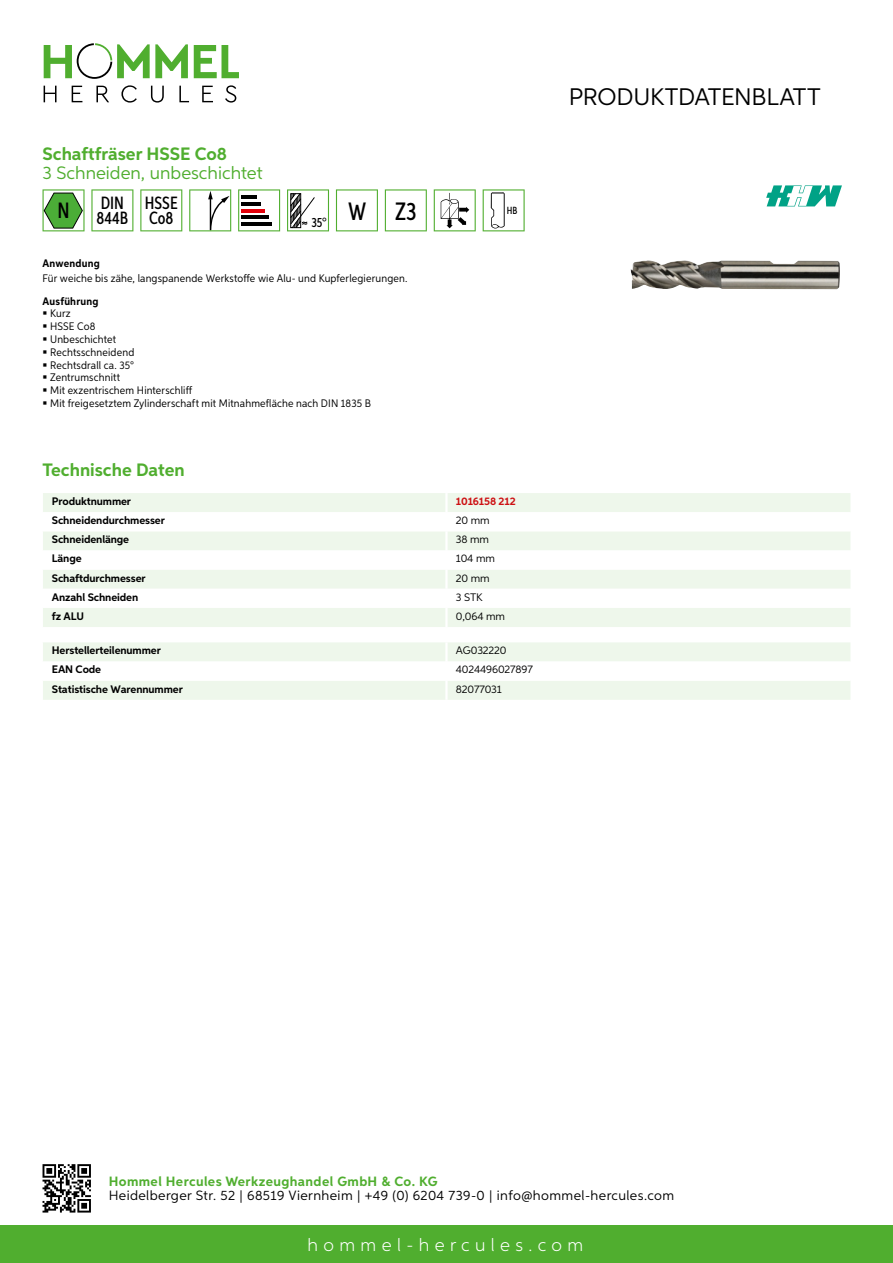
<style>
.page{position:relative;width:893px;height:1263px;background:#fff}
.page>*{position:absolute;margin:0;border:0;box-sizing:border-box;transform-origin:0 0}
.t1{font:24px "Aspira";letter-spacing:-.01em;color:#000}
.t2{font:500 22.2px "Aspira XX Nar";color:#000}
.t3{font:700 18px "Aspira";color:#50ae2f}
.t4{font:18px "Aspira";color:#50ae2f}
.t5{font:300 18px "Aspira";letter-spacing:.3em;color:#fff}
.t6{font:500 17.85px/14.9px "Aspira XX Nar";color:#000}
.t7{font:13.5px "Aspira";letter-spacing:.03em;color:#000}
.t8{font:700 13.5px "Aspira";letter-spacing:.03em;color:#50ae2f}
.t9{font:500 13.35px "Aspira XX Nar";color:#000}
.t10{font:10.95px/12.8px "Aspira Nar";letter-spacing:.015em;color:#000}
.t11{font:700 10.95px "Aspira";letter-spacing:-.01em;color:#000}
.t12{font:10.95px "Aspira";letter-spacing:-.01em;color:#000}
.t13{font:700 10.95px "Aspira Nar";letter-spacing:.02em;color:#000}
.t14{font:700 10.95px "Aspira";letter-spacing:-.01em;color:#cd1013}
.t15{font:500 10.35px "Aspira XX Nar";color:#000}
</style>
<div class="page">
<div style="left:0;top:1226px;width:893px;height:37px;background:#50ae2f"></div>
<svg style="left:43px;top:1164px;width:48px;height:48px"></svg>
<svg style="left:194px;top:45px;width:45px;height:33px"></svg>
<svg style="left:44px;top:43px;width:144px;height:36px"></svg>
<svg style="left:44px;top:86px;width:13px;height:16px"></svg>
<svg style="left:72px;top:86px;width:10px;height:16px"></svg>
<svg style="left:96px;top:86px;width:13px;height:16px"></svg>
<svg style="left:121px;top:85px;width:16px;height:18px"></svg>
<svg style="left:151px;top:86px;width:13px;height:17px"></svg>
<svg style="left:179px;top:86px;width:10px;height:16px"></svg>
<svg style="left:202px;top:86px;width:11px;height:16px"></svg>
<svg style="left:225px;top:85px;width:11px;height:18px"></svg>
<div style="left:43px;top:493px;width:807px;height:134px;background:#eef7eb"></div>
<svg style="left:43px;top:512px;width:807px;height:96px"></svg>
<hr style="left:445px;top:493px;width:3px;height:19px;background:#fff">
<hr style="left:445px;top:512px;width:3px;height:19px;background:#fff">
<hr style="left:445px;top:531px;width:3px;height:19px;background:#fff">
<hr style="left:445px;top:550px;width:3px;height:20px;background:#fff">
<hr style="left:445px;top:570px;width:3px;height:19px;background:#fff">
<hr style="left:445px;top:589px;width:3px;height:19px;background:#fff">
<hr style="left:445px;top:608px;width:3px;height:19px;background:#fff">
<svg style="left:43px;top:642px;width:807px;height:58px"></svg>
<hr style="left:445px;top:681px;width:3px;height:19px;background:#fff">
<svg style="left:43px;top:189px;width:42px;height:42px"></svg>
<svg style="left:91px;top:189px;width:42px;height:42px"></svg>
<svg style="left:140px;top:189px;width:42px;height:42px"></svg>
<svg style="left:189px;top:189px;width:42px;height:42px"></svg>
<svg style="left:238px;top:189px;width:42px;height:42px"></svg>
<hr style="left:241px;top:196px;width:16px;height:3px;background:#000">
<hr style="left:241px;top:202px;width:20px;height:4px;background:#000">
<hr style="left:241px;top:209px;width:24px;height:3px;background:#e3000b">
<hr style="left:241px;top:216px;width:27px;height:3px;background:#000">
<hr style="left:241px;top:222px;width:31px;height:4px;background:#000">
<svg style="left:287px;top:189px;width:42px;height:42px"></svg>
<svg style="left:336px;top:189px;width:42px;height:42px"></svg>
<svg style="left:385px;top:189px;width:42px;height:42px"></svg>
<svg style="left:434px;top:189px;width:42px;height:42px"></svg>
<svg style="left:483px;top:189px;width:42px;height:42px"></svg>
<img style="left:631px;top:260px;width:209px;height:30px">
<svg style="left:766px;top:185px;width:76px;height:21px"></svg>
<h3 class="t3" style="left:43px;top:142px;width:186px">Schaftfräser HSSE Co8</h3>
<h3 class="t4" style="left:43px;top:162px;width:222px">3 Schneiden, unbeschichtet</h3>
<h2 class="t2" style="left:57px;top:197px;width:14px">N</h2>
<h3 class="t6" style="left:97px;top:196px;width:33px">DIN<br>844B</h3>
<h3 class="t6" style="left:145px;top:196px;width:34px">HSSE<br>Co8</h3>
<p class="t9" style="left:311px;top:215px;width:107px">35° <sup>W</sup> <sup>Z3</sup></p>
<p class="t15" style="left:507px;top:204px;width:12px">HB</p>
<p class="t13" style="left:43px;top:257px;width:59px">Anwendung</p>
<p class="t10" style="left:43px;top:272px;width:366px">Für weiche bis zähe, langspanende Werkstoffe wie Alu- und Kupferlegierungen.</p>
<p class="t13" style="left:43px;top:294px;width:58px">Ausführung</p>
<p class="t10" style="left:50px;top:307px;width:322px">Kurz<br>HSSE Co8<br>Unbeschichtet<br>Rechtsschneidend<br>Rechtsdrall ca. 35°<br>Zentrumschnitt<br>Mit exzentrischem Hinterschliff<br>Mit freigesetztem Zylinderschaft mit Mitnahmefläche nach DIN 1835 B</p>
<h3 class="t3" style="left:43px;top:459px;width:144px">Technische Daten</h3>
<p class="t11" style="left:52px;top:494px;width:81px">Produktnummer</p>
<p class="t14" style="left:456px;top:494px;width:61px">1016158 212</p>
<p class="t11" style="left:52px;top:514px;width:115px">Schneidendurchmesser</p>
<p class="t12" style="left:456px;top:514px;width:35px">20 mm</p>
<p class="t11" style="left:52px;top:533px;width:79px">Schneidenlänge</p>
<p class="t12" style="left:456px;top:533px;width:35px">38 mm</p>
<p class="t11" style="left:52px;top:552px;width:31px">Länge</p>
<p class="t12" style="left:456px;top:552px;width:41px">104 mm</p>
<p class="t11" style="left:52px;top:571px;width:95px">Schaftdurchmesser</p>
<p class="t12" style="left:456px;top:571px;width:35px">20 mm</p>
<p class="t11" style="left:52px;top:590px;width:88px">Anzahl Schneiden</p>
<p class="t12" style="left:456px;top:590px;width:22px">3 STK</p>
<p class="t11" style="left:52px;top:609px;width:34px">fz ALU</p>
<p class="t12" style="left:456px;top:609px;width:51px">0,064 mm</p>
<p class="t11" style="left:52px;top:644px;width:111px">Herstellerteilenummer</p>
<p class="t12" style="left:456px;top:644px;width:52px">AG032220</p>
<p class="t11" style="left:52px;top:663px;width:51px">EAN Code</p>
<p class="t12" style="left:456px;top:663px;width:79px">4024496027897</p>
<p class="t11" style="left:52px;top:682px;width:132px">Statistische Warennummer</p>
<p class="t12" style="left:456px;top:682px;width:48px">82077031</p>
<h1 class="t1" style="left:569px;top:82px;width:253px">Produktdatenblatt</h1>
<p class="t8" style="left:109px;top:1172px;width:330px">Hommel Hercules Werkzeughandel GmbH &amp; Co. KG</p>
<p class="t7" style="left:109px;top:1187px;width:567px">Heidelberger Str. 52 | 68519 Viernheim | +49 (0) 6204 739-0 | info@hommel-hercules.com</p>
<h3 class="t5" style="left:307px;top:1234px;width:277px">hommel-hercules.com</h3>
</div>
